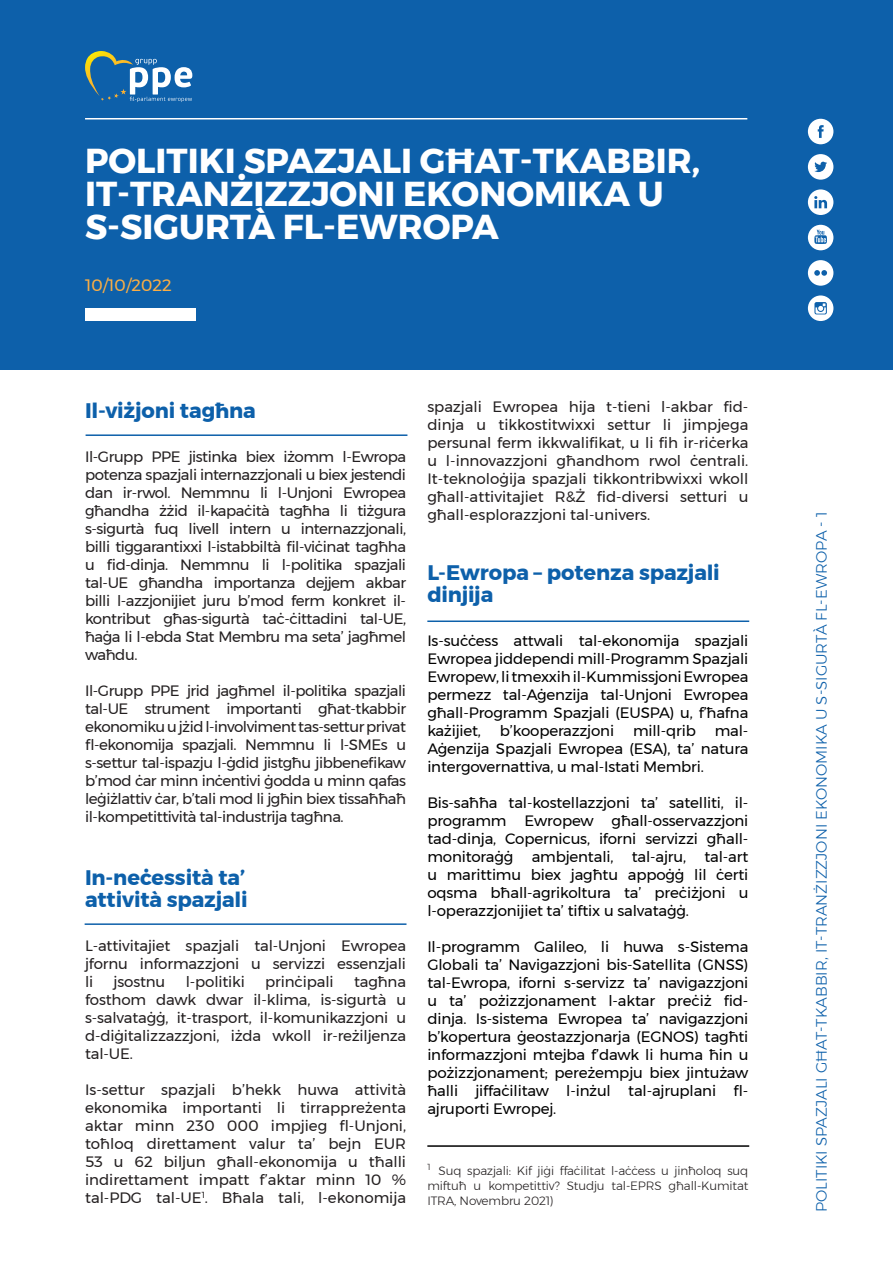
<style>
.page{position:relative;width:893px;height:1263px;background:#fff}
.page>*{position:absolute;margin:0;border:0;box-sizing:border-box;transform-origin:0 0}
.t1{font:700 34.5px/33px "Montserrat";color:#fff}
.t2{font:700 21px/21.6px "Montserrat";letter-spacing:-.005em;color:#0d60aa}
.t3{font:16.5px "Montserrat";color:#fbae44}
.t4{font:15px/18px "Montserrat";letter-spacing:-.01em;color:#231f20;text-align:justify}
.t5{font:15px/18px "Montserrat";letter-spacing:-.01em;color:#000;text-align:justify}
.t6{font:300 15px "Montserrat";color:#0d60aa}
.t7{font:300 12px/15px "Montserrat";letter-spacing:-.01em;color:#231f20;text-align:justify}
</style>
<div class="page">
<div style="left:0;top:0;width:893px;height:370px;background:#0d60aa"></div>
<svg style="left:85px;top:51px;width:107px;height:51px"></svg>
<hr style="left:85px;top:118px;width:662px;height:1px;background:#fff">
<div style="left:85px;top:308px;width:111px;height:13px;background:#fff"></div>
<svg style="left:808px;top:119px;width:25px;height:25px"></svg>
<svg style="left:808px;top:154px;width:25px;height:26px"></svg>
<svg style="left:808px;top:189px;width:25px;height:26px"></svg>
<svg style="left:808px;top:260px;width:25px;height:26px"></svg>
<svg style="left:808px;top:295px;width:25px;height:26px"></svg>
<svg style="left:808px;top:225px;width:25px;height:25px"></svg>
<hr style="left:85px;top:923px;width:321px;height:2px;background:#0d60aa">
<hr style="left:86px;top:434px;width:321px;height:2px;background:#0d60aa">
<hr style="left:427px;top:620px;width:322px;height:2px;background:#0d60aa">
<hr style="left:427px;top:1145px;width:322px;height:2px;background:#000">
<h1 class="t1" style="left:85px;top:144px;width:617px">POLITIKI SPAZJALI GĦAT-TKABBIR,<br>IT-TRANŻIZZJONI EKONOMIKA U<br>S-SIGURTÀ FL-EWROPA</h1>
<p class="t3" style="left:85px;top:272px;width:88px">10/10/2022</p>
<h2 class="t2" style="left:85px;top:399px;width:172px">Il-viżjoni tagħna</h2>
<p class="t4" style="left:85px;top:448px;width:323px">Il-Grupp PPE jistinka biex iżomm l-Ewropa potenza spazjali internazzjonali u biex jestendi dan ir-rwol. Nemmnu li l-Unjoni Ewropea għandha żżid il-kapaċità tagħha li tiżgura s-sigurtà fuq livell intern u internazzjonali, billi tiggarantixxi l-istabbiltà fil-viċinat tagħha u fid-dinja. Nemmnu li l-politika spazjali tal-UE għandha importanza dejjem akbar billi l-azzjonijiet juru b’mod ferm konkret il&shy;kontribut għas-sigurtà taċ-ċittadini tal-UE, ħaġa li l-ebda Stat Membru ma seta’ jagħmel waħdu.</p>
<p class="t4" style="left:85px;top:682px;width:323px">Il-Grupp PPE jrid jagħmel il-politika spazjali tal-UE strument importanti għat-tkabbir ekonomiku u jżid l-involviment tas-settur privat fl-ekonomija spazjali. Nemmnu li l-SMEs u s-settur tal-ispazju l-ġdid jistgħu jibbenefikaw b’mod ċar minn inċentivi ġodda u minn qafas leġiżlattiv ċar, b’tali mod li jgħin biex tissaħħaħ il-kompetittività tal-industrija tagħna.</p>
<h2 class="t2" style="left:85px;top:867px;width:164px">In-neċessità ta’ attività spazjali</h2>
<p class="t4" style="left:85px;top:937px;width:323px">L-attivitajiet spazjali tal-Unjoni Ewropea jfornu informazzjoni u servizzi essenzjali li</p>
<p class="t4" style="left:85px;top:973px;width:323px;text-indent:269px">tagħna fosthom dawk dwar il-klima, is-sigurtà u s-salvataġġ, it-trasport, il-komunikazzjoni u d-diġitalizzazzjoni, iżda wkoll ir-reżiljenza tal-UE.</p>
<p class="t4" style="left:85px;top:1081px;width:323px">Is-settur spazjali b’hekk huwa attività ekonomika importanti li tirrappreżenta aktar minn 230 000 impjieg fl-Unjoni, toħloq direttament valur ta’ bejn EUR 53 u 62 biljun għall-ekonomija u tħalli indirettament impatt f’aktar minn 10 % tal-PDG tal-UE<sup>1</sup>. Bħala tali, l-ekonomija</p>
<p class="t4" style="left:114px;top:973px;width:53px">jsostnu</p>
<p class="t4" style="left:186px;top:973px;width:61px">l-politiki</p>
<p class="t4" style="left:265px;top:973px;width:70px">prinċipali</p>
<p class="t4" style="left:427px;top:397px;width:323px">spazjali Ewropea hija t-tieni l-akbar fid&shy;dinja u tikkostitwixxi settur li jimpjega persunal ferm ikkwalifikat, u li fih ir-riċerka u l-innovazzjoni għandhom rwol ċentrali.<br>It-teknoloġija spazjali tikkontribwixxi wkoll għall-attivitajiet R&amp;Ż fid-diversi setturi u għall-esplorazzjoni tal-univers.</p>
<h2 class="t2" style="left:427px;top:562px;width:294px">L-Ewropa – potenza spazjali dinjija</h2>
<p class="t5" style="left:427px;top:631px;width:323px">Is-suċċess attwali tal-ekonomija spazjali Ewropea jiddependi mill-Programm Spazjali Ewropew, li tmexxih il-Kummissjoni Ewropea permezz tal-Aġenzija tal-Unjoni Ewropea għall-Programm Spazjali (EUSPA) u, f’ħafna każijiet,</p>
<p class="t5" style="left:427px;top:721px;width:323px;text-indent:287px">mal-Aġenzija Spazjali Ewropea (ESA), ta’ natura intergovernattiva, u mal-Istati Membri.</p>
<p class="t5" style="left:427px;top:793px;width:323px">Bis-saħħa tal-kostellazzjoni ta’ satelliti, il&shy;programm Ewropew għall-osservazzjoni tad-dinja, Copernicus, iforni servizzi għall&shy;monitoraġġ ambjentali, tal-ajru, tal-art u marittimu biex jagħtu appoġġ lil ċerti oqsma bħall-agrikoltura ta’ preċiżjoni u l-operazzjonijiet ta’ tiftix u salvataġġ.</p>
<p class="t5" style="left:427px;top:937px;width:323px">Il-programm Galileo, li huwa s-Sistema Globali ta’ Navigazzjoni bis-Satellita (GNSS) tal-Ewropa, iforni s-servizz ta’ navigazzjoni u ta’ pożizzjonament l-aktar preċiż fid&shy;dinja. Is-sistema Ewropea ta’ navigazzjoni b’kopertura ġeostazzjonarja (EGNOS) tagħti informazzjoni mtejba f’dawk li huma ħin u pożizzjonament; pereżempju biex jintużaw ħalli jiffaċilitaw l-inżul tal-ajruplani fl&shy;ajruporti Ewropej.</p>
<p class="t5" style="left:500px;top:721px;width:116px">b’kooperazzjoni</p>
<p class="t5" style="left:633px;top:721px;width:64px">mill-qrib</p>
<p class="t7" style="left:427px;top:1163px;width:323px"><sup>1</sup> Suq spazjali: Kif jiġi ffaċilitat l-aċċess u jinħoloq suq miftuħ u kompetittiv? Studju tal-EPRS għall-Kumitat ITRA, Novembru 2021)</p>
<p class="t6" style="left:810px;top:1212px;width:702px;rotate:-90deg">POLITIKI SPAZJALI GĦAT-TKABBIR, IT-TRANŻIZZJONI EKONOMIKA U S-SIGURTÀ FL-EWROPA - 1</p>
</div>
